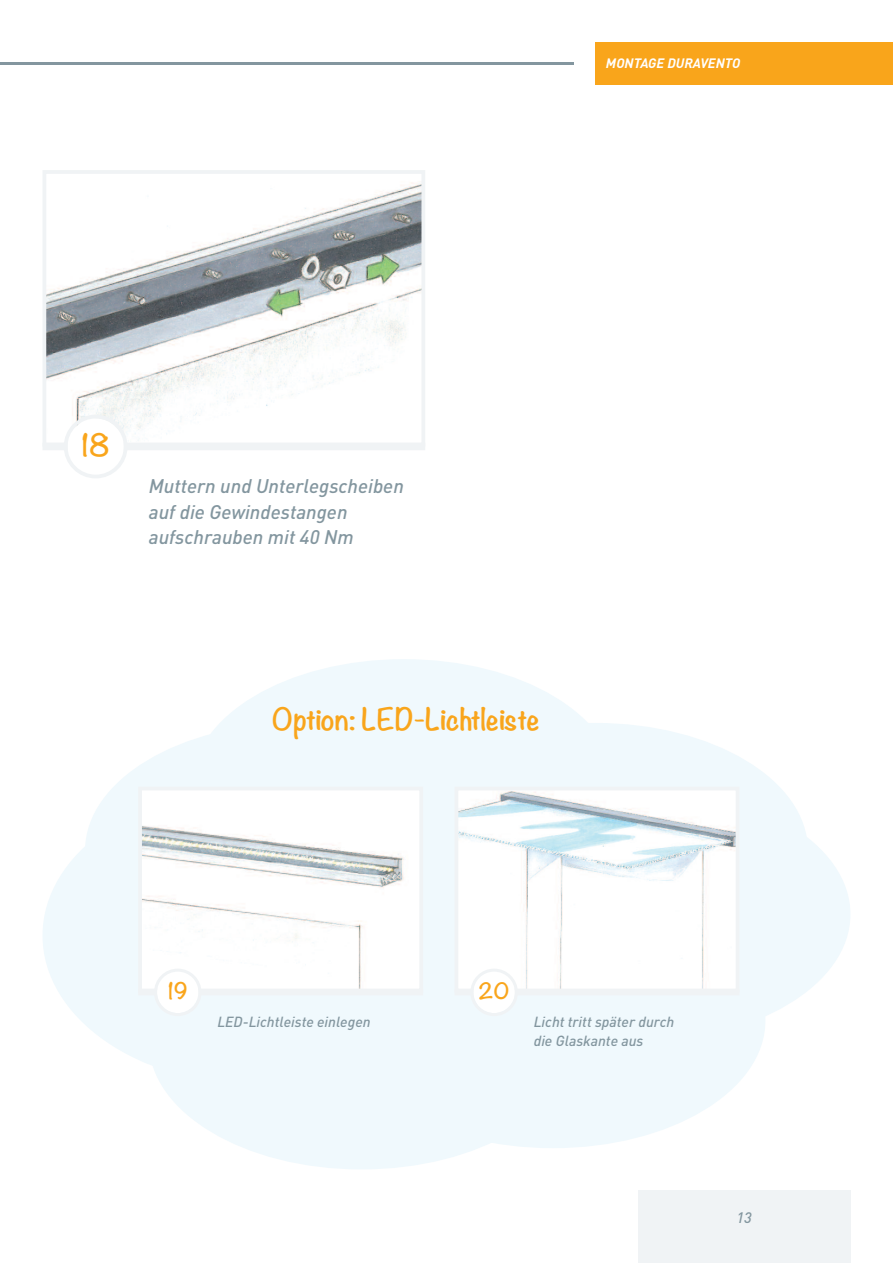
<style>
.page{position:relative;width:893px;height:1263px;background:#fff}
.page>*{position:absolute;margin:0;border:0;box-sizing:border-box;transform-origin:0 0}
.t1{font:700 27px "Noteworthy";color:#f9a51b}
.t2{font:700 20.1px "Noteworthy";color:#f9a51b}
.t3{font:italic 500 19.5px/25.5px "DIN";color:#83969f}
.t4{font:italic 500 15px "DIN";color:#83969f}
.t5{font:italic 500 14.55px/18.9px "DIN";color:#83969f}
.t6{font:italic 700 13.5px "DIN";color:#fff}
</style>
<div class="page">
<div style="left:638px;top:1191px;width:212px;height:72px;background:#f0f3f5"></div>
<div style="left:595px;top:43px;width:298px;height:42px;background:#f9a51b"></div>
<hr style="left:0;top:63px;width:574px;height:2px;background:#83969f">
<img style="left:48px;top:182px;width:372px;height:259px">
<div style="left:43px;top:170px;width:382px;height:276px;border:4px solid #f0f3f5"></div>
<div style="left:43px;top:443px;width:382px;height:7px;background:#f0f3f5"></div>
<svg style="left:64px;top:415px;width:64px;height:63px"></svg>
<div style="left:85px;top:723px;width:425px;height:255px;background:#f0f9fd;border-radius:50%"></div>
<div style="left:191px;top:659px;width:426px;height:255px;background:#f0f9fd;border-radius:50%"></div>
<div style="left:340px;top:893px;width:425px;height:255px;background:#f0f9fd;border-radius:50%"></div>
<div style="left:149px;top:914px;width:425px;height:255px;background:#f0f9fd;border-radius:50%"></div>
<div style="left:383px;top:723px;width:425px;height:255px;background:#f0f9fd;border-radius:50%"></div>
<div style="left:43px;top:787px;width:425px;height:297px;background:#f0f9fd;border-radius:50%"></div>
<div style="left:425px;top:787px;width:425px;height:255px;background:#f0f9fd;border-radius:50%"></div>
<div style="left:142px;top:790px;width:277px;height:198px;background:#fff"></div>
<img style="left:143px;top:826px;width:261px;height:161px">
<div style="left:138px;top:989px;width:285px;height:6px;background:#f0f3f5"></div>
<svg style="left:154px;top:969px;width:47px;height:44px"></svg>
<img style="left:460px;top:792px;width:274px;height:195px">
<div style="left:455px;top:787px;width:284px;height:205px;border:4px solid #f0f3f5"></div>
<div style="left:455px;top:989px;width:284px;height:6px;background:#f0f3f5"></div>
<svg style="left:470px;top:969px;width:48px;height:44px"></svg>
<p class="t6" style="left:606px;top:55px;width:136px">MONTAGE DURAVENTO</p>
<h1 class="t1" style="left:81px;top:421px;width:30px">18</h1>
<p class="t3" style="left:149px;top:473px;width:257px">Muttern und Unterlegscheiben auf die Gewindestangen aufschrauben mit 40 Nm</p>
<h1 class="t1" style="left:272px;top:696px;width:269px">Option: LED-Lichtleiste</h1>
<p class="t2" style="left:168px;top:974px;width:22px">19</p>
<p class="t5" style="left:217px;top:1012px;width:155px">LED-Lichtleiste einlegen</p>
<p class="t2" style="left:479px;top:974px;width:32px">20</p>
<p class="t5" style="left:534px;top:1012px;width:142px">Licht tritt später durch die Glaskante aus</p>
<p class="t4" style="left:737px;top:1209px;width:17px">13</p>
</div>
